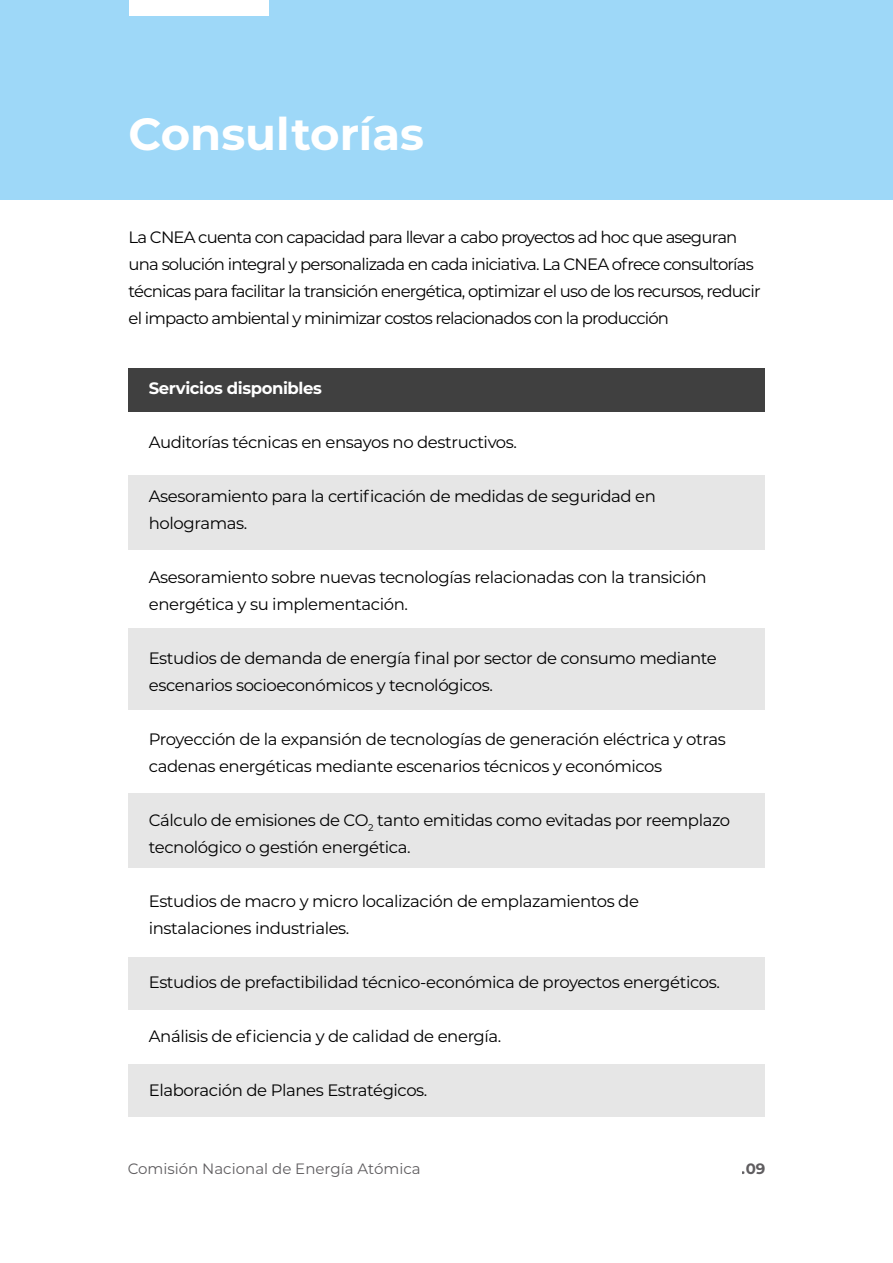
<style>
.page{position:relative;width:893px;height:1263px;background:#fff}
.page>*{position:absolute;margin:0;border:0;box-sizing:border-box;transform-origin:0 0}
.t1{font:700 45px "Montserrat";color:#fff}
.t2{font:16.5px/27px "Montserrat";letter-spacing:-.025em;color:#000}
.t3{font:16.5px/27px "Montserrat";letter-spacing:-.05em;color:#000}
.t4{font:700 16.5px "Montserrat";letter-spacing:-.025em;color:#fff}
.t5{font:15px "Montserrat";color:#1a171b}
.t6{font:700 15px "Montserrat";color:#1a171b}
</style>
<div class="page">
<div style="left:128px;top:369px;width:637px;height:43px;background:#404040"></div>
<div style="left:129px;top:476px;width:636px;height:74px;background:#e6e6e6"></div>
<div style="left:129px;top:793px;width:636px;height:74px;background:#e6e6e6"></div>
<div style="left:129px;top:957px;width:636px;height:52px;background:#e6e6e6"></div>
<div style="left:129px;top:1064px;width:636px;height:52px;background:#e6e6e6"></div>
<div style="left:129px;top:629px;width:636px;height:81px;background:#e6e6e6"></div>
<div style="left:0;top:0;width:893px;height:200px;background:#9ed8f8"></div>
<div style="left:129px;top:0;width:139px;height:16px;background:#fff"></div>
<h1 class="t1" style="left:129px;top:101px;width:297px">Consultorías</h1>
<p class="t3" style="left:129px;top:223px;width:633px">La CNEA cuenta con capacidad para llevar a cabo proyectos ad hoc que aseguran una solución integral y personalizada en cada iniciativa. La CNEA ofrece consultorías técnicas para facilitar la transición energética, optimizar el uso de los recursos, reducir el impacto ambiental y minimizar costos relacionados con la producción</p>
<p class="t4" style="left:149px;top:376px;width:175px">Servicios disponibles</p>
<p class="t2" style="left:149px;top:428px;width:370px">Auditorías técnicas en ensayos no destructivos.</p>
<p class="t2" style="left:149px;top:482px;width:509px">Asesoramiento para la certificación de medidas de seguridad en hologramas.</p>
<p class="t2" style="left:149px;top:563px;width:559px">Asesoramiento sobre nuevas tecnologías relacionadas con la transición energética y su implementación.</p>
<p class="t2" style="left:149px;top:644px;width:569px">Estudios de demanda de energía final por sector de consumo mediante escenarios socioeconómicos y tecnológicos.</p>
<p class="t2" style="left:149px;top:725px;width:578px">Proyección de la expansión de tecnologías de generación eléctrica y otras cadenas energéticas mediante escenarios técnicos y económicos</p>
<p class="t2" style="left:149px;top:806px;width:583px">Cálculo de emisiones de CO<sub>2</sub> tanto emitidas como evitadas por reemplazo tecnológico o gestión energética.</p>
<p class="t2" style="left:149px;top:887px;width:492px">Estudios de macro y micro localización de emplazamientos de instalaciones industriales.</p>
<p class="t2" style="left:149px;top:968px;width:572px">Estudios de prefactibilidad técnico-económica de proyectos energéticos.</p>
<p class="t2" style="left:149px;top:1022px;width:354px">Análisis de eficiencia y de calidad de energía.</p>
<p class="t2" style="left:149px;top:1076px;width:280px">Elaboración de Planes Estratégicos.</p>
<p class="t5" style="left:128px;top:1159px;width:295px">Comisión Nacional de Energía Atómica</p>
<p class="t6" style="left:742px;top:1158px;width:25px">.09</p>
</div>
